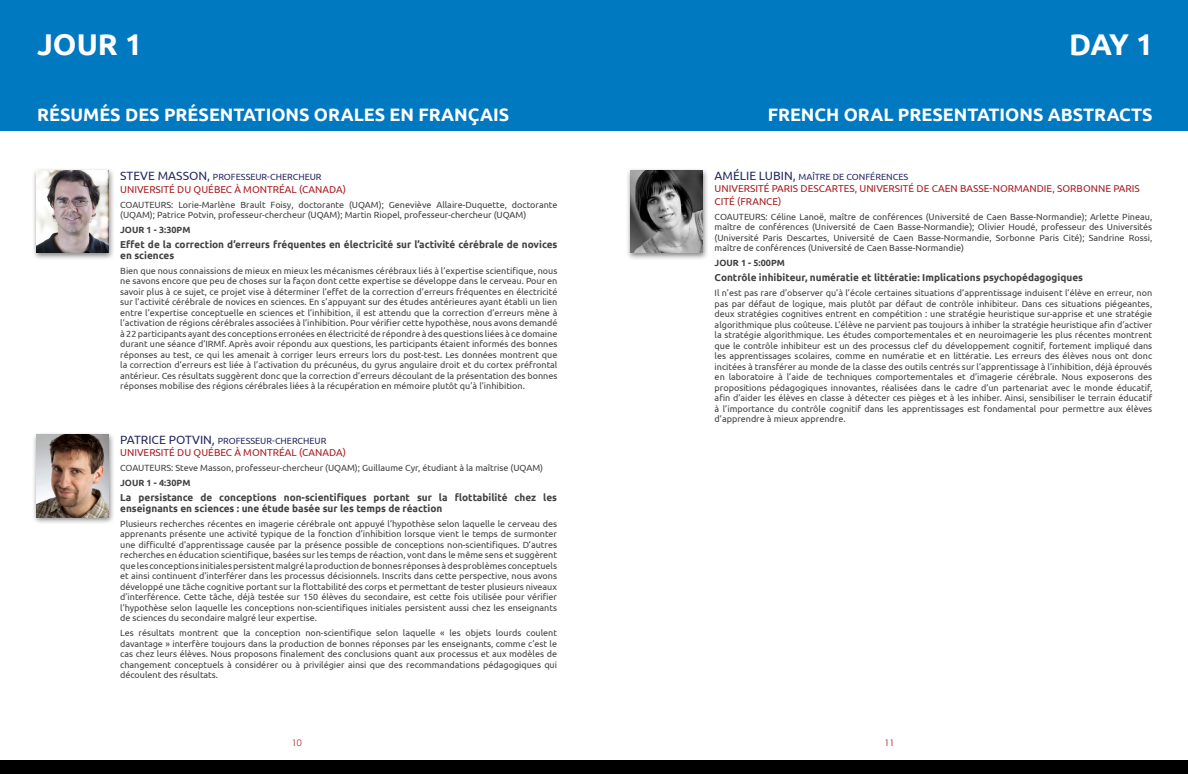
<style>
.page{position:relative;width:1188px;height:774px;background:#fff}
.page>*{position:absolute;margin:0;border:0;box-sizing:border-box;transform-origin:0 0}
.t1{font:700 30px "Ubuntu";letter-spacing:-.015em;color:#fff}
.t2{font:700 18px "Ubuntu";color:#fff}
.t3{font:12px "Ubuntu";color:#262962}
.t4{font:700 10px/10.5px "Ubuntu";color:#414042}
.t5{font:10px "Ubuntu";color:#aa1d21}
.t6{font:9px/10.5px "Ubuntu";color:#414042;text-align:justify}
.t7{font:9px "Ubuntu";color:#262962}
.t8{font:700 9px "Ubuntu";color:#414042}
.t9{font:9px "Century Gothic";color:#aa1d21}
.t10{font:9px "Century Gothic";color:#a90415}
.s1{font-size:12px}
</style>
<div class="page">
<div style="left:0;top:761px;width:595px;height:13px;background:#000"></div>
<div style="left:595px;top:761px;width:593px;height:13px;background:#000"></div>
<div style="left:0;top:0;width:1188px;height:130px;background:#0079c1"></div>
<div style="left:31px;top:431px;width:84px;height:94px;background:#000;opacity:.48"></div>
<img style="left:37px;top:435px;width:72px;height:82px">
<div style="left:31px;top:167px;width:84px;height:93px;background:#000;opacity:.48"></div>
<img style="left:37px;top:170px;width:72px;height:83px">
<div style="left:625px;top:167px;width:84px;height:93px;background:#000;opacity:.48"></div>
<img style="left:631px;top:170px;width:72px;height:83px">
<h1 class="t1" style="left:37px;top:26px;width:107px">Jour 1</h1>
<h1 class="t1" style="left:1069px;top:26px;width:86px">day 1</h1>
<h2 class="t2" style="left:37px;top:104px;width:474px">résumés des présentations orales en français</h2>
<h2 class="t2" style="left:768px;top:104px;width:387px">french oral presentations abstracts</h2>
<h3 class="t3" style="left:120px;top:168px;width:8px">steve</h3>
<h3 class="t3" style="left:158px;top:168px;width:9px">masson</h3>
<p class="t7" style="left:207px;top:171px;width:116px"><span class="s1">,</span> PROFESSEUR-CH ERCH EUR</p>
<p class="t5" style="left:120px;top:183px;width:24px">Univers</p>
<p class="t5" style="left:161px;top:183px;width:60px">ité du qu ébec</p>
<p class="t5" style="left:234px;top:183px;width:17px">à montr</p>
<p class="t5" style="left:279px;top:183px;width:31px">éal (canada</p>
<p class="t5" style="left:343px;top:183px;width:5px">)</p>
<p class="t6" style="left:120px;top:199px;width:439px">COAUTEURS: Lorie-Marlène Brault Foisy, doctorante (UQAM); Geneviève Allaire-Duquette, doctorante (UQAM); Patrice Potvin, professeur-chercheur (UQAM); Martin Riopel, professeur-chercheur (UQAM)</p>
<p class="t8" style="left:120px;top:225px;width:7px">JOUR</p>
<p class="t8" style="left:147px;top:225px;width:38px">1 - 3:30PM</p>
<p class="t4" style="left:120px;top:239px;width:439px">Effet de la correction d’erreurs fréquentes en électricité sur l’activité cérébrale de novices en sciences</p>
<p class="t6" style="left:120px;top:265px;width:439px">Bien que nous connaissions de mieux en mieux les mécanismes cérébraux liés à l’expertise scientifique, nous ne savons encore que peu de choses sur la façon dont cette expertise se développe dans le cerveau. Pour en savoir plus à ce sujet, ce projet vise à déterminer l’effet de la correction d’erreurs fréquentes en électricité sur l’activité cérébrale de novices en sciences. En s’appuyant sur des études antérieures ayant établi un lien entre l’expertise conceptuelle en sciences et l’inhibition, il est attendu que la correction d’erreurs mène à l’activation de régions cérébrales associées à l’inhibition. Pour vérifier cette hypothèse, nous avons demandé à 22 participants ayant des conceptions erronées en électricité de répondre à des questions liées à ce domaine durant une séance d’I RMf. Après avoir répondu aux questions, les participants étaient informés des bonnes réponses au test, ce qui les amenait à corriger leurs erreurs lors du post-test. Les données montrent que la correction d’erreurs est liée à l’activation du précunéus, du gyrus angulaire droit et du cortex préfrontal antérieur. Ces résultats suggèrent donc que la correction d’erreurs découlant de la présentation des bonnes réponses mobilise des régions cérébrales liées à la récupération en mémoire plutôt qu’à l’inhibition.</p>
<h3 class="t3" style="left:120px;top:433px;width:8px">patr</h3>
<h3 class="t3" style="left:148px;top:433px;width:29px">ice potv</h3>
<p class="t7" style="left:200px;top:436px;width:25px"><span class="s1">in,</span> professeur</p>
<p class="t7" style="left:272px;top:436px;width:56px">-CH ERCH EUR</p>
<p class="t5" style="left:120px;top:447px;width:24px">Univers</p>
<p class="t5" style="left:161px;top:447px;width:60px">ité du qu ébec</p>
<p class="t5" style="left:234px;top:447px;width:17px">à montr</p>
<p class="t5" style="left:279px;top:447px;width:31px">éal (canada</p>
<p class="t5" style="left:343px;top:447px;width:5px">)</p>
<p class="t6" style="left:120px;top:463px;width:424px">COAUTEURS: Steve Masson, professeur-chercheur (UQAM); Guillaume Cyr, étudiant à la maîtrise (UQAM)</p>
<p class="t8" style="left:120px;top:478px;width:7px">JOUR</p>
<p class="t8" style="left:147px;top:478px;width:38px">1 - 4:30PM</p>
<p class="t4" style="left:120px;top:492px;width:438px">La persistance de conceptions non-scientifiques portant sur la flottabilité chez les enseignants en sciences : une étude basée sur les temps de réaction</p>
<p class="t6" style="left:120px;top:518px;width:438px">Plusieurs recherches récentes en imagerie cérébrale ont appuyé l’hypothèse selon laquelle le cerveau des apprenants présente une activité typique de la fonction d’inhibition lorsque vient le temps de surmonter une difficulté d’apprentissage causée par la présence possible de conceptions non-scientifiques. D’autres recherches en éducation scientifique, basées sur les temps de réaction, vont dans le même sens et suggèrent que les conceptions initiales persistent malgré la production de bonnes réponses à des problèmes conceptuels et ainsi continuent d’interférer dans les processus décisionnels. I nscrits dans cette perspective, nous avons développé une tâche cognitive portant sur la flottabilité des corps et permettant de tester plusieurs niveaux d’interférence. Cette tâche, déjà testée sur 150 élèves du secondaire, est cette fois utilisée pour vérifier l’hypothèse selon laquelle les conceptions non-scientifiques initiales persistent aussi chez les enseignants de sciences du secondaire malgré leur expertise.</p>
<p class="t6" style="left:120px;top:628px;width:438px">Les résultats montrent que la conception non-scientifique selon laquelle « les objets lourds coulent davantage » interfère toujours dans la production de bonnes réponses par les enseignants, comme c’est le cas chez leurs élèves. Nous proposons finalement des conclusions quant aux processus et aux modèles de changement conceptuels à considérer ou à privilégier ainsi que des recommandations pédagogiques qui découlent des résultats.</p>
<h3 class="t3" style="left:715px;top:168px;width:53px">amélielub</h3>
<p class="t7" style="left:781px;top:171px;width:41px"><span class="s1">in,</span> maître</p>
<p class="t7" style="left:833px;top:171px;width:21px">de conf</p>
<p class="t7" style="left:870px;top:171px;width:12px">érences</p>
<p class="t5" style="left:715px;top:182px;width:24px">Univers</p>
<p class="t5" style="left:755px;top:182px;width:60px">ité Paris Descartes</p>
<p class="t5" style="left:855px;top:182px;width:29px">, un ivers</p>
<p class="t5" style="left:900px;top:182px;width:39px">ité de caen</p>
<p class="t5" style="left:960px;top:182px;width:7px">basse</p>
<p class="t5" style="left:990px;top:182px;width:12px">-normand</p>
<p class="t5" style="left:1044px;top:182px;width:27px">ie, Sorbonne</p>
<p class="t5" style="left:1113px;top:182px;width:27px">Paris</p>
<p class="t5" style="left:715px;top:195px;width:33px">Cité (france</p>
<p class="t5" style="left:778px;top:195px;width:5px">)</p>
<p class="t6" style="left:715px;top:211px;width:439px">COAUTEURS: Céline Lanoë, maître de conférences (Université de Caen Basse-Normandie); Arlette Pineau, maître de conférences (Université de Caen Basse-Normandie); Olivier Houdé, professeur des Universités (Université Paris Descartes, Université de Caen Basse-Normandie, Sorbonne Paris Cité); Sandrine Rossi, maître de conférences (Université de Caen Basse-Normandie)</p>
<p class="t8" style="left:715px;top:258px;width:7px">JOUR</p>
<p class="t8" style="left:741px;top:258px;width:38px">1 - 5:00PM</p>
<p class="t4" style="left:715px;top:272px;width:370px">Contrôle inhibiteur, numératie et littératie: I mplications psychopédagogiques</p>
<p class="t6" style="left:715px;top:287px;width:439px">I l n’est pas rare d’observer qu’à l’école certaines situations d’apprentissage induisent l’élève en erreur, non pas par défaut de logique, mais plutôt par défaut de contrôle inhibiteur. Dans ces situations piégeantes, deux stratégies cognitives entrent en compétition : une stratégie heuristique sur-apprise et une stratégie algorithmique plus coûteuse. L’élève ne parvient pas toujours à inhiber la stratégie heuristique afin d’activer la stratégie algorithmique. Les études comportementales et en neuroimagerie les plus récentes montrent que le contrôle inhibiteur est un des processus clef du développement cognitif, fortement impliqué dans les apprentissages scolaires, comme en numératie et en littératie. Les erreurs des élèves nous ont donc incitées à transférer au monde de la classe des outils centrés sur l’apprentissage à l’inhibition, déjà éprouvés en laboratoire à l’aide de techniques comportementales et d’imagerie cérébrale. Nous exposerons des propositions pédagogiques innovantes, réalisées dans le cadre d’un partenariat avec le monde éducatif, afin d’aider les élèves en classe à détecter ces pièges et à les inhiber. Ainsi, sensibiliser le terrain éducatif à l’importance du contrôle cognitif dans les apprentissages est fondamental pour permettre aux élèves d’apprendre à mieux apprendre.</p>
<p class="t9" style="left:292px;top:737px;width:11px">10</p>
<p class="t10" style="left:884px;top:737px;width:11px">11</p>
</div>
